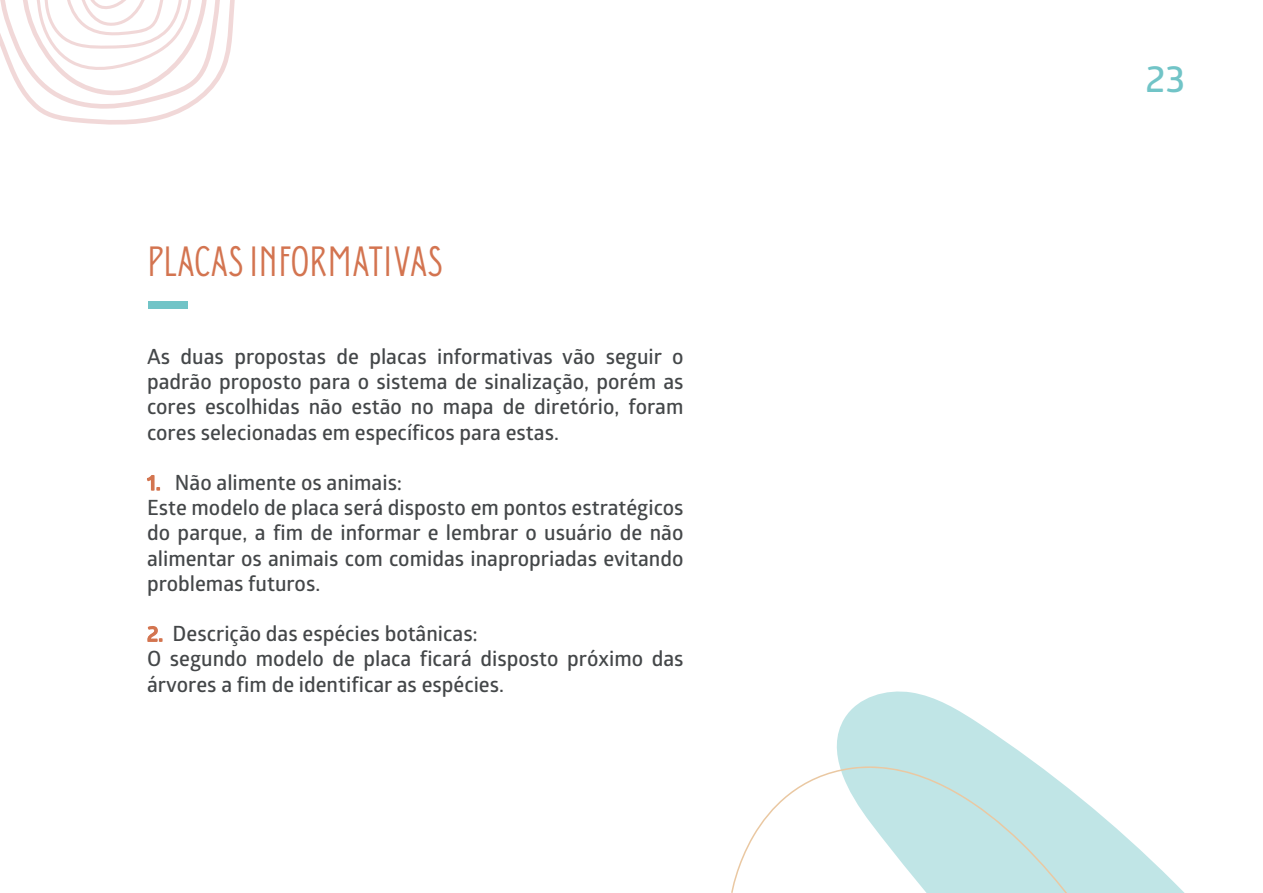
<style>
.page{position:relative;width:1263px;height:893px;background:#fff}
.page>*{position:absolute;margin:0;border:0;box-sizing:border-box;transform-origin:0 0}
.t1{font:42.3px "Donau Uppercase Neue";letter-spacing:-.005em;color:#d37450}
.t2{font:37.5px "Glober Semi Bold Free";color:#71c4c7}
.t3{font:21px/25.2px "Glober Semi Bold Free";color:#444749}
.s1{color:#d3744f}
.s2{font-family:"Myriad Pro"}
</style>
<div class="page">
<svg style="left:0;top:1px;width:235px;height:124px"></svg>
<svg style="left:147px;top:475px;width:14px;height:16px"></svg>
<svg style="left:147px;top:626px;width:16px;height:16px"></svg>
<div style="left:148px;top:302px;width:40px;height:7px;background:#71c4c7"></div>
<svg style="left:837px;top:691px;width:347px;height:201px"></svg>
<svg style="left:731px;top:760px;width:361px;height:132px;fill:#c0e5e6"></svg>
<h1 class="t1" style="left:147px;top:237px;width:297px">PLACAS INFORMATIVAS</h1>
<p class="t3" style="left:147px;top:343px;width:538px;text-align:justify">As duas propostas de placas informativas vão seguir o padrão proposto para o sistema de sinalização, porém as cores escolhidas não estão no mapa de diretório, foram cores selecionadas em específicos para estas.</p>
<p class="t3" style="left:147px;top:469px;width:538px"><span class="s1">1.</span> Não alimente os animais<span class="s2">:<br></span>Este modelo de placa será disposto em pontos estratégicos do parque, a fim de informar e lembrar o usuário de não alimentar os animais com comidas inapropriadas evitando problemas futuros.</p>
<p class="t3" style="left:147px;top:620px;width:538px"><span class="s1">2.</span> Descrição das espécies botânicas<span class="s2">:<br></span>O segundo modelo de placa ficará disposto próximo das árvores a fim de identificar as espécies.</p>
<h2 class="t2" style="left:1145px;top:52px;width:41px">23</h2>
</div>
